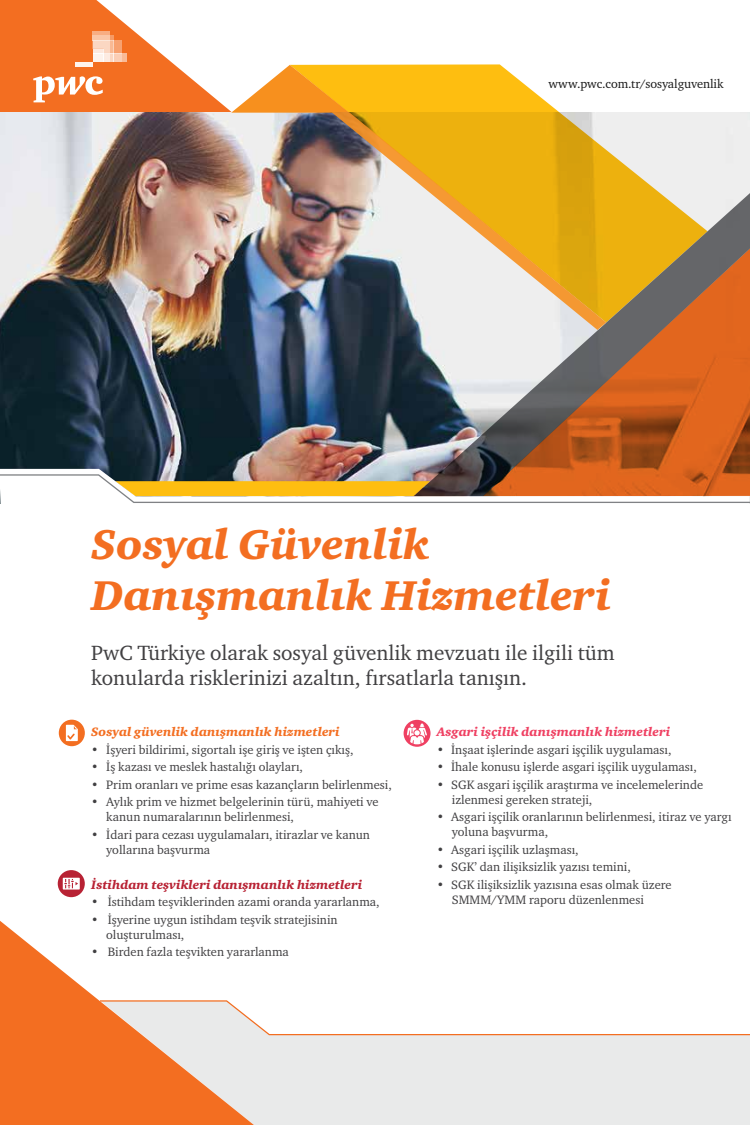
<style>
.page{position:relative;width:750px;height:1125px;background:#fff}
.page>*{position:absolute;margin:0;border:0;box-sizing:border-box;transform-origin:0 0}
.t1{font:italic 900 42.62px/51.2px "ITC Charter Com";color:#f36e21}
.t2{font:21.12px/25.4px "ITC Charter Com Rergular";color:#414042}
.t3{font:12.5px/15px "ITC Charter Com Rergular";color:#414042}
.t4{font:italic 900 12.5px "ITC Charter Com";color:#b82234}
.t5{font:italic 900 12.5px "ITC Charter Com";color:#f36e21}
.t6{font:italic 900 12.5px "ITC Charter Com";color:#ef4062}
.t7{font:12.5px "ITC Charter Com Rergular";letter-spacing:-.005em;color:#191919}
</style>
<div class="page">
<div style="left:254px;top:1036px;width:496px;height:89px;background:#e9eaea"></div>
<svg style="left:0;top:0;width:231px;height:113px;fill:#f36e21"></svg>
<img style="left:0;top:113px;width:750px;height:356px">
<svg style="left:414px;top:183px;width:336px;height:286px;background:#ac795c"></svg>
<svg style="left:290px;top:64px;width:418px;height:258px"></svg>
<svg style="left:231px;top:65px;width:118px;height:48px"></svg>
<svg style="left:332px;top:112px;width:274px;height:218px;background:#d3b368"></svg>
<svg style="left:0;top:469px;width:750px;height:35px"></svg>
<svg style="left:254px;top:1022px;width:496px;height:14px"></svg>
<svg style="left:0;top:921px;width:254px;height:204px"></svg>
<svg style="left:33px;top:76px;width:70px;height:26px"></svg>
<div style="left:122px;top:53px;width:5px;height:9px;background:#f9ba96"></div>
<div style="left:113px;top:40px;width:9px;height:13px;background:#f7a170"></div>
<hr style="left:75px;top:62px;width:18px;height:4px;background:#fef3ec">
<div style="left:113px;top:53px;width:9px;height:9px;background:#fbceb5"></div>
<hr style="left:93px;top:32px;width:17px;height:3px;background:#fff">
<svg style="left:93px;top:35px;width:20px;height:27px"></svg>
<svg style="left:59px;top:720px;width:26px;height:26px"></svg>
<svg style="left:58px;top:870px;width:27px;height:27px"></svg>
<svg style="left:404px;top:720px;width:27px;height:27px"></svg>
<p class="t7" style="left:548px;top:76px;width:177px">www.pwc.com.tr/sosyalguvenlik</p>
<h1 class="t1" style="left:91px;top:518px;width:521px">Sosyal Güvenlik<br>Danışmanlık Hizmetleri</h1>
<h2 class="t2" style="left:91px;top:640px;width:525px">PwC Türkiye olarak sosyal güvenlik mevzuatı ile ilgili tüm konularda risklerinizi azaltın, fırsatlarla tanışın.</h2>
<p class="t5" style="left:91px;top:724px;width:250px">Sosyal güvenlik danışmanlık hizmetleri</p>
<p class="t3" style="left:91px;top:742px;width:264px">• İşyeri bildirimi, sigortalı işe giriş ve işten çıkış,</p>
<p class="t3" style="left:91px;top:759px;width:213px">• İş kazası ve meslek hastalığı olayları,</p>
<p class="t3" style="left:91px;top:777px;width:302px">• Prim oranları ve prime esas kazançların belirlenmesi,</p>
<p class="t3" style="left:106px;top:794px;width:274px;text-indent:-15px">• Aylık prim ve hizmet belgelerinin türü, mahiyeti ve kanun numaralarının belirlenmesi,</p>
<p class="t3" style="left:106px;top:827px;width:265px;text-indent:-15px">• İdari para cezası uygulamaları, itirazlar ve kanun yollarına başvurma</p>
<p class="t4" style="left:91px;top:877px;width:272px">İstihdam teşvikleri danışmanlık hizmetleri</p>
<p class="t3" style="left:91px;top:894px;width:290px">• İstihdam teşviklerinden azami oranda yararlanma,</p>
<p class="t3" style="left:106px;top:912px;width:233px;text-indent:-15px">• İşyerine uygun istihdam teşvik stratejisinin oluşturulması,</p>
<p class="t3" style="left:91px;top:944px;width:199px">• Birden fazla teşvikten yararlanma</p>
<p class="t6" style="left:437px;top:724px;width:235px">Asgari işçilik danışmanlık hizmetleri</p>
<p class="t3" style="left:437px;top:742px;width:236px">• İnşaat işlerinde asgari işçilik uygulaması,</p>
<p class="t3" style="left:437px;top:759px;width:261px">• İhale konusu işlerde asgari işçilik uygulaması,</p>
<p class="t3" style="left:452px;top:777px;width:253px;text-indent:-15px">• SGK asgari işçilik araştırma ve incelemelerinde izlenmesi gereken strateji,</p>
<p class="t3" style="left:452px;top:809px;width:281px;text-indent:-15px">• Asgari işçilik oranlarının belirlenmesi, itiraz ve yargı yoluna başvurma,</p>
<p class="t3" style="left:437px;top:842px;width:143px">• Asgari işçilik uzlaşması,</p>
<p class="t3" style="left:437px;top:859px;width:196px">• SGK’ dan ilişiksizlik yazısı temini,</p>
<p class="t3" style="left:452px;top:877px;width:221px;text-indent:-15px">• SGK ilişiksizlik yazısına esas olmak üzere<br>SMMM/YMM raporu düzenlenmesi</p>
</div>
